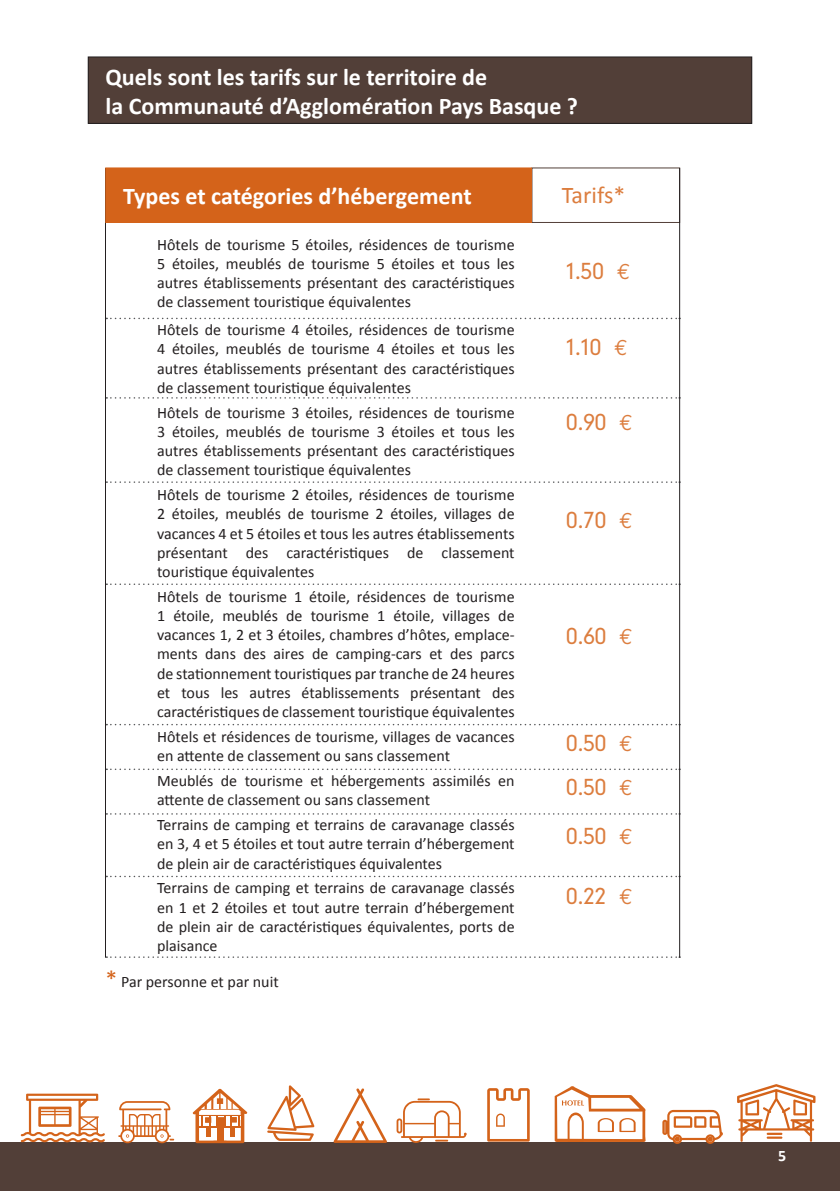
<style>
.page{position:relative;width:840px;height:1191px;background:#fff}
.page>*{position:absolute;margin:0;border:0;box-sizing:border-box;transform-origin:0 0}
.t1{font:700 24px/28.8px "Calibri";color:#fff}
.t2{font:24px "Calibri";color:#dc7d3e}
.t3{font:300 22px/43.4px "DIN Neuzeit Grotesk";color:#dc7d3e}
.t4{font:16px/19.2px "Calibri";color:#231f20;text-align:justify}
.t5{font:700 16px "Calibri";color:#fff}
.s1{font-size:24px;color:#d4631a}
.s2{font-family:"Euro Mono";font-weight:400}
</style>
<div class="page">
<div style="left:88px;top:57px;width:663px;height:66px;background:#523f38"></div>
<div style="left:88px;top:57px;width:663px;height:67px;border:1px solid #231f20"></div>
<div style="left:0;top:1142px;width:839px;height:49px;background:#523f38"></div>
<svg style="left:106px;top:318px;width:573px;height:1px"></svg>
<svg style="left:106px;top:397px;width:573px;height:1px"></svg>
<svg style="left:106px;top:481px;width:573px;height:2px"></svg>
<svg style="left:106px;top:583px;width:573px;height:2px"></svg>
<svg style="left:106px;top:724px;width:573px;height:1px"></svg>
<svg style="left:106px;top:768px;width:573px;height:2px"></svg>
<svg style="left:106px;top:813px;width:573px;height:1px"></svg>
<svg style="left:106px;top:875px;width:573px;height:2px"></svg>
<svg style="left:106px;top:956px;width:573px;height:2px"></svg>
<div style="left:531px;top:168px;width:148px;height:55px;border:1px solid #523f38"></div>
<svg style="left:118px;top:1101px;width:56px;height:42px"></svg>
<div style="left:396px;top:1118px;width:6px;height:15px;background:#d4631a;border-radius:3px"></div>
<svg style="left:398px;top:1098px;width:68px;height:45px"></svg>
<svg style="left:21px;top:1093px;width:84px;height:49px"></svg>
<svg style="left:267px;top:1085px;width:47px;height:55px"></svg>
<svg style="left:487px;top:1088px;width:42px;height:53px"></svg>
<svg style="left:333px;top:1088px;width:54px;height:55px"></svg>
<svg style="left:554px;top:1086px;width:91px;height:56px"></svg>
<svg style="left:192px;top:1088px;width:55px;height:55px"></svg>
<svg style="left:737px;top:1084px;width:78px;height:57px"></svg>
<svg style="left:662px;top:1109px;width:60px;height:34px"></svg>
<hr style="left:105px;top:168px;width:1px;height:789px;background:#231f20">
<hr style="left:679px;top:168px;width:1px;height:789px;background:#231f20">
<div style="left:106px;top:168px;width:425px;height:54px;background:#d4631a"></div>
<div style="left:105px;top:168px;width:426px;height:55px;border:1px solid #d4631a"></div>
<h1 class="t1" style="left:105px;top:62px;width:474px">Quels sont les tarifs sur le territoire de<br>la Communauté d’Agglomération Pays Basque ?</h1>
<h1 class="t1" style="left:123px;top:182px;width:350px">Types et catégories d’hébergement</h1>
<p class="t4" style="left:157px;top:235px;width:359px">Hôtels de tourisme 5 étoiles, résidences de tourisme 5 étoiles, meublés de tourisme 5 étoiles et tous les autres établissements présentant des caractéristiques de classement touristique équivalentes</p>
<p class="t4" style="left:157px;top:320px;width:359px">Hôtels de tourisme 4 étoiles, résidences de tourisme 4 étoiles, meublés de tourisme 4 étoiles et tous les autres établissements présentant des caractéristiques de classement touristique équivalentes</p>
<p class="t4" style="left:157px;top:403px;width:359px">Hôtels de tourisme 3 étoiles, résidences de tourisme 3 étoiles, meublés de tourisme 3 étoiles et tous les autres établissements présentant des caractéristiques de classement touristique équivalentes</p>
<p class="t4" style="left:157px;top:485px;width:359px">Hôtels de tourisme 2 étoiles, résidences de tourisme 2 étoiles, meublés de tourisme 2 étoiles, villages de vacances 4 et 5 étoiles et tous les autres établissements présentant des caractéristiques de classement touristique équivalentes</p>
<p class="t4" style="left:157px;top:587px;width:359px">Hôtels de tourisme 1 étoile, résidences de tourisme 1 étoile, meublés de tourisme 1 étoile, villages de vacances 1, 2 et 3 étoiles, chambres d’hôtes, emplace&shy;ments dans des aires de camping-cars et des parcs de stationnement touristiques par tranche de 24 heures et tous les autres établissements présentant des caractéristiques de classement touristique équivalentes</p>
<p class="t4" style="left:157px;top:727px;width:359px">Hôtels et résidences de tourisme, villages de vacances en attente de classement ou sans classement</p>
<p class="t4" style="left:157px;top:771px;width:359px">Meublés de tourisme et hébergements assimilés en attente de classement ou sans classement</p>
<p class="t4" style="left:157px;top:815px;width:359px">Terrains de camping et terrains de caravanage classés en 3, 4 et 5 étoiles et tout autre terrain d’hébergement de plein air de caractéristiques équivalentes</p>
<p class="t4" style="left:157px;top:878px;width:359px">Terrains de camping et terrains de caravanage classés en 1 et 2 étoiles et tout autre terrain d’hébergement de plein air de caractéristiques équivalentes, ports de plaisance</p>
<p class="t4" style="left:105px;top:972px;width:175px"><span class="s1">*</span> Par personne et par nuit</p>
<h1 class="t2" style="left:561px;top:179px;width:65px">Tarifs*</h1>
<h2 class="t3" style="left:566px;top:250px;width:65px">1.50 <span class="s2">€</span></h2>
<h2 class="t3" style="left:566px;top:325px;width:63px">1.10 <span class="s2">€</span></h2>
<h2 class="t3" style="left:566px;top:401px;width:68px">0.90 <span class="s2">€</span></h2>
<h2 class="t3" style="left:566px;top:499px;width:68px">0.70 <span class="s2">€</span></h2>
<h2 class="t3" style="left:566px;top:614px;width:68px">0.60 <span class="s2">€</span></h2>
<h2 class="t3" style="left:566px;top:721px;width:68px">0.50 <span class="s2">€<br></span>0.50 <span class="s2">€</span></h2>
<h2 class="t3" style="left:566px;top:814px;width:68px">0.50 <span class="s2">€</span></h2>
<h2 class="t3" style="left:566px;top:874px;width:68px">0.22 <span class="s2">€</span></h2>
<p class="t5" style="left:777px;top:1145px;width:10px">5</p>
</div>
